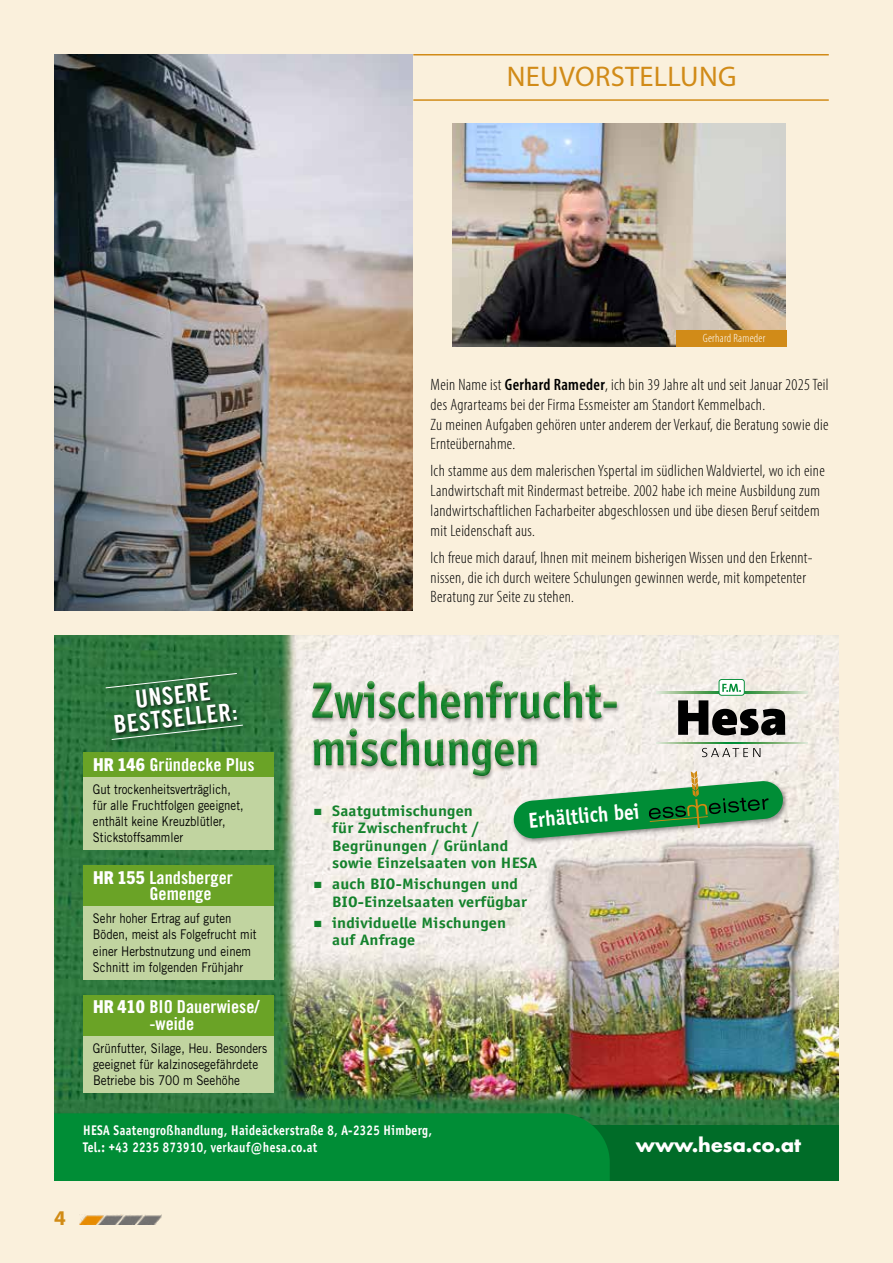
<style>
.page{position:relative;width:893px;height:1263px;background:#faf0dc}
.page>*{position:absolute;margin:0;border:0;box-sizing:border-box;transform-origin:0 0}
.t1{font:28.5px "Myriad Pro";letter-spacing:.01em;color:#d18b18}
.t2{font:24.45px/23px "Trade Gothic Bold Cond Twenty";color:#fff;text-align:center}
.t3{font:700 22.35px "Officina Sans";color:#fff;scale:.9 1}
.t4{font:700 21px "Myriad Pro";color:#d18b15}
.t5{font:700 18.75px "Futura";color:#fff}
.t6{font:17.85px/16.6px "Trade Gothic Bold Cond Twenty";color:#fff;text-align:center}
.t7{font:300 condensed 16.5px/19.8px "Myriad Pro";letter-spacing:.02em;color:#000}
.t8{font:700 15.6px/17.2px "Officina Sans";letter-spacing:.01em;color:#14822c;scale:1.1 1}
.t9{font:700 14.4px/17.2px "Officina Sans";letter-spacing:.03em;color:#fff;scale:.85 1}
.t10{font:13.35px/16.2px "Trade Gothic";color:#000;scale:.86 1}
.t11{font:300 condensed 12px "Myriad Pro";letter-spacing:.02em;color:#fff}
.s1{font-weight:600}
.s2{font-family:"Trade Gothic Next LT Pro";font-weight:800;font-stretch:condensed}
</style>
<div class="page">
<img style="left:80px;top:1214px;width:82px;height:10px">
<img style="left:55px;top:636px;width:784px;height:544px">
<img style="left:312px;top:681px;width:289px;height:38px">
<img style="left:656px;top:692px;width:151px;height:1px">
<img style="left:656px;top:742px;width:151px;height:2px">
<svg style="left:678px;top:679px;width:107px;height:56px;background:#90948c"></svg>
<svg style="left:702px;top:748px;width:58px;height:9px"></svg>
<div style="left:461px;top:1125px;width:377px;height:55px;background:#006c28"></div>
<div style="left:83px;top:1023px;width:191px;height:70px;background:#c1d4a0"></div>
<div style="left:83px;top:994px;width:191px;height:41px;background:#6aa326"></div>
<div style="left:83px;top:893px;width:191px;height:86px;background:#c1d4a0"></div>
<div style="left:83px;top:865px;width:191px;height:41px;background:#6aa326"></div>
<div style="left:83px;top:764px;width:191px;height:86px;background:#c1d4a0"></div>
<div style="left:83px;top:752px;width:191px;height:25px;background:#6aa326"></div>
<img style="left:101px;top:668px;width:151px;height:83px">
<svg style="left:105px;top:673px;width:132px;height:15px;background:#387947"></svg>
<svg style="left:111px;top:725px;width:132px;height:15px;background:#347042"></svg>
<img style="left:506px;top:774px;width:290px;height:77px">
<svg style="left:513px;top:771px;width:271px;height:68px;background:#6eb182"></svg>
<div style="left:54px;top:1113px;width:556px;height:67px;background:#008d36"></div>
<hr style="left:413px;top:54px;width:416px;height:2px;background:#d18b18">
<hr style="left:413px;top:99px;width:416px;height:2px;background:#d18b18">
<img style="left:453px;top:123px;width:333px;height:224px">
<div style="left:676px;top:330px;width:110px;height:17px;background:#d18b18"></div>
<img style="left:54px;top:54px;width:358px;height:556px">
<h1 class="t1" style="left:507px;top:59px;width:231px">NEUVORSTELLUNG</h1>
<p class="t11" style="left:703px;top:331px;width:64px">Gerhard Rameder</p>
<p class="t7" style="left:431px;top:375px;width:399px">Mein Name ist <span class="s1">Gerhard Rameder</span>, ich bin 39 Jahre alt und seit Januar 2025 Teil des Agrarteams bei der Firma Essmeister am Standort Kemmelbach.<br>Zu meinen Aufgaben gehören unter anderem der Verkauf, die Beratung sowie die Ernteübernahme.</p>
<p class="t7" style="left:431px;top:461px;width:396px">Ich stamme aus dem malerischen Yspertal im südlichen Waldviertel, wo ich eine Landwirtschaft mit Rindermast betreibe. 2002 habe ich meine Ausbildung zum landwirtschaftlichen Facharbeiter abgeschlossen und übe diesen Beruf seitdem mit Leidenschaft aus.</p>
<p class="t7" style="left:431px;top:547px;width:384px">Ich freue mich darauf, Ihnen mit meinem bisherigen Wissen und den Erkennt&shy;nissen, die ich durch weitere Schulungen gewinnen werde, mit kompetenter<br>Beratung zur Seite zu stehen.</p>
<h2 class="t2" style="left:110px;top:690px;width:126px;rotate:-6deg">UNSERE<br>BESTSELLER:</h2>
<p class="t6" style="left:93px;top:756px;width:163px"><span class="s2">HR 146</span> Gründecke Plus</p>
<p class="t10" style="left:93px;top:781px;width:177px">Gut trockenheitsverträglich, für alle Fruchtfolgen geeignet, enthält keine Kreuzblütler,<br>Stickstoffsammler</p>
<p class="t6" style="left:149px;top:869px;width:85px;text-align:left;text-indent:-56px"><span class="s2">HR 155</span> Landsberger<br>Gemenge</p>
<p class="t10" style="left:93px;top:910px;width:192px">Sehr hoher Ertrag auf guten<br>Böden, meist als Folgefrucht mit einer Herbstnutzung und einem<br>Schnitt im folgenden Frühjahr</p>
<p class="t6" style="left:93px;top:998px;width:168px"><span class="s2">HR 410</span> BIO Dauerwiese/ -weide</p>
<p class="t10" style="left:93px;top:1040px;width:204px">Grünfutter, Silage, Heu. Besonders geeignet für kalzinosegefährdete<br>Betriebe bis 700 m Seehöhe</p>
<h3 class="t3" style="left:527px;top:807px;width:125px;rotate:-5deg">Erhältlich bei</h3>
<p class="t8" style="left:332px;top:802px;width:188px;text-indent:-18px">■ Saatgutmischungen<br>für Zwischenfrucht /<br>Begrünungen / Grünland sowie Einzelsaaten von HESA</p>
<p class="t8" style="left:332px;top:875px;width:179px;text-indent:-18px">■ auch BIO-Mischungen und<br>BIO-Einzelsaaten verfügbar</p>
<p class="t8" style="left:332px;top:914px;width:160px;text-indent:-18px">■ individuelle Mischungen auf Anfrage</p>
<p class="t9" style="left:83px;top:1121px;width:412px">HESA Saatengroßhandlung, Haideäckerstraße 8, A-2325 Himberg,<br>Tel.: +43 2235 873910, verkauf@hesa.co.at</p>
<p class="t5" style="left:636px;top:1132px;width:167px">www.hesa.co.at</p>
<p class="t4" style="left:54px;top:1204px;width:13px">4</p>
</div>
